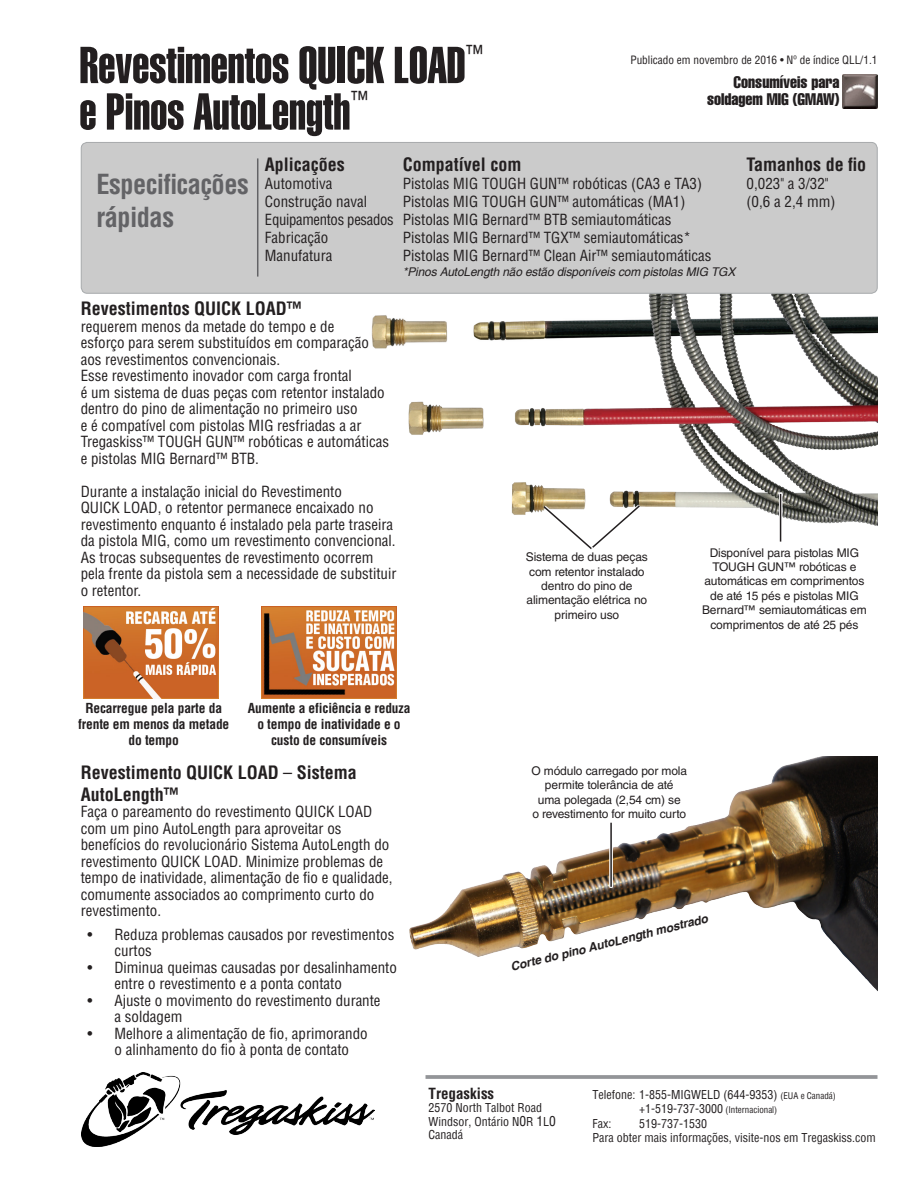
<style>
.page{position:relative;width:918px;height:1188px;background:#fff}
.page>*{position:absolute;margin:0;border:0;box-sizing:border-box;transform-origin:0 0}
.Product_Title{font:51px "Helvetica LT Std Extra Comp";color:#231f20}
.Quick_Specs{font:700 condensed 27px/32.4px "Helvetica LT Std";letter-spacing:-.02em;color:#636366}
.Product_Title-2{font:condensed 22.5px "Helvetica";color:#231f20}
.Copy_Text{font:700 condensed 18px/21.6px "Helvetica LT Std";color:#231f20}
.Specifications{font:700 condensed 18px "Helvetica LT Std";color:#231f20}
.Product_Description{font:16.5px/16.5px "Helvetica LT Std Comp";color:#231f20;text-align:right}
.Copy_Text-2{font:condensed 15px/16.5px "Helvetica LT Std";color:#231f20}
.Specifications-2{font:condensed 15px/18px "Helvetica LT Std";color:#231f20}
.Specifications-3{font:condensed 15px "Helvetica LT Std";letter-spacing:-.02em;color:#231f20}
.Contact_Information{font:700 condensed 15px "Helvetica";color:#231f20}
.Infographic_Text{font:700 condensed 13.5px/16.2px "Helvetica LT Std";letter-spacing:-.01em;color:#231f20;text-align:center}
.Features{font:12px/14.4px "Helvetica LT Std";letter-spacing:-.01em;color:#231f20;text-align:center}
.Contact_Information-2{font:condensed 12px "Helvetica";color:#231f20}
.Notes__Italics{font:italic 12px "Helvetica";letter-spacing:-.01em;color:#231f20}
.Notes__Italics-2{font:italic 700 12px "Helvetica";color:#231f20}
.Master_Date___Index{font:condensed 11.25px "Helvetica LT Std";color:#231f20}
.s1{font-weight:400}
.s2{font-size:13.5px}
.s3{font-size:9px}
</style>
<div class="page">
<img style="left:292px;top:277px;width:586px;height:249px">
<div style="left:81px;top:142px;width:796px;height:151px;background:#cbcbcb;border-radius:6px"></div>
<div style="left:81px;top:142px;width:796px;height:151px;border:1px solid #a7aaac;border-radius:6px"></div>
<hr style="left:257px;top:158px;width:1px;height:119px;background:#636366">
<img style="left:843px;top:74px;width:34px;height:35px">
<svg style="left:426px;top:1075px;width:452px;height:4px;fill:#a0a1a4"></svg>
<img style="left:81px;top:1072px;width:293px;height:75px">
<img style="left:410px;top:757px;width:468px;height:234px">
<svg style="left:609px;top:821px;width:4px;height:67px"></svg>
<hr style="left:610px;top:823px;width:2px;height:63px;background:#231f20">
<img style="left:84px;top:607px;width:135px;height:92px">
<img style="left:262px;top:607px;width:135px;height:92px">
<svg style="left:779px;top:493px;width:4px;height:49px"></svg>
<hr style="left:780px;top:495px;width:1px;height:46px;background:#231f20">
<svg style="left:542px;top:504px;width:100px;height:46px"></svg>
<p class="Product_Title" style="left:80px;top:34px;width:388px">Revestimentos QUICK LOAD</p>
<p class="Product_Title-2" style="left:466px;top:40px;width:20px">™</p>
<p class="Product_Title" style="left:80px;top:81px;width:272px">e Pinos AutoLength</p>
<p class="Product_Title-2" style="left:350px;top:86px;width:20px">™</p>
<p class="Master_Date___Index" style="left:630px;top:52px;width:249px">Publicado em novembro de 2016 • Nº de índice QLL/1.1</p>
<p class="Product_Description" style="left:707px;top:74px;width:134px">Consumíveis para soldagem MIG (GMAW)</p>
<p class="Quick_Specs" style="left:96px;top:168px;width:154px">Especificações rápidas</p>
<p class="Specifications" style="left:265px;top:154px;width:81px">Aplicações</p>
<p class="Specifications-2" style="left:265px;top:175px;width:69px">Automotiva</p>
<p class="Specifications-2" style="left:265px;top:193px;width:104px">Construção naval</p>
<p class="Specifications-3" style="left:265px;top:211px;width:130px">Equipamentos pesados</p>
<p class="Specifications-2" style="left:265px;top:229px;width:65px">Fabricação</p>
<p class="Specifications-2" style="left:265px;top:247px;width:69px">Manufatura</p>
<p class="Specifications" style="left:403px;top:154px;width:120px">Compatível com</p>
<p class="Specifications-2" style="left:403px;top:175px;width:301px">Pistolas MIG TOUGH GUN™ robóticas (CA3 e TA3)</p>
<p class="Specifications-2" style="left:403px;top:193px;width:284px">Pistolas MIG TOUGH GUN™ automáticas (MA1)</p>
<p class="Specifications-2" style="left:403px;top:211px;width:270px">Pistolas MIG Bernard™ BTB semiautomáticas</p>
<p class="Specifications-2" style="left:403px;top:229px;width:290px">Pistolas MIG Bernard™ TGX™ semiautomáticas*</p>
<p class="Specifications-2" style="left:403px;top:247px;width:310px">Pistolas MIG Bernard™ Clean Air™ semiautomáticas</p>
<p class="Notes__Italics" style="left:403px;top:265px;width:334px">*Pinos AutoLength não estão disponíveis com pistolas MIG TGX</p>
<p class="Specifications" style="left:747px;top:154px;width:121px">Tamanhos de fio</p>
<p class="Specifications-2" style="left:747px;top:175px;width:90px">0,023" a 3/32" (0,6 a 2,4 mm)</p>
<p class="Copy_Text" style="left:81px;top:298px;width:223px">Revestimentos QUICK LOAD™</p>
<p class="Copy_Text-2" style="left:81px;top:318px;width:290px">requerem menos da metade do tempo e de esforço para serem substituídos em comparação aos revestimentos convencionais.</p>
<p class="Copy_Text-2" style="left:81px;top:367px;width:310px">Esse revestimento inovador com carga frontal<br>é um sistema de duas peças com retentor instalado dentro do pino de alimentação no primeiro uso<br>e é compatível com pistolas MIG resfriadas a ar Tregaskiss™ TOUGH GUN™ robóticas e automáticas e pistolas MIG Bernard™ BTB.</p>
<p class="Copy_Text-2" style="left:81px;top:483px;width:317px">Durante a instalação inicial do Revestimento<br>QUICK LOAD, o retentor permanece encaixado no revestimento enquanto é instalado pela parte traseira da pistola MIG, como um revestimento convencional.<br>As trocas subsequentes de revestimento ocorrem pela frente da pistola sem a necessidade de substituir o retentor.</p>
<p class="Features" style="left:526px;top:550px;width:124px">Sistema de duas peças com retentor instalado dentro do pino de alimentação elétrica no primeiro uso</p>
<p class="Features" style="left:702px;top:545px;width:166px">Disponível para pistolas MIG<br>TOUGH GUN™ robóticas e automáticas em comprimentos de até 15 pés e pistolas MIG<br>Bernard™ semiautomáticas em comprimentos de até 25 pés</p>
<p class="Infographic_Text" style="left:78px;top:700px;width:153px">Recarregue pela parte da frente em menos da metade do tempo</p>
<p class="Infographic_Text" style="left:248px;top:700px;width:164px">Aumente a eficiência e reduza o tempo de inatividade e o custo de consumíveis</p>
<p class="Copy_Text" style="left:81px;top:762px;width:278px">Revestimento QUICK LOAD <span class="s1">–</span> Sistema<br>AutoLength™</p>
<p class="Copy_Text-2" style="left:81px;top:804px;width:313px">Faça o pareamento do revestimento QUICK LOAD com um pino AutoLength para aproveitar os benefícios do revolucionário Sistema AutoLength do revestimento QUICK LOAD. Minimize problemas de tempo de inatividade, alimentação de fio e qualidade, comumente associados ao comprimento curto do revestimento.</p>
<p class="Copy_Text-2" style="left:114px;top:926px;width:281px;text-indent:-27px">• Reduza problemas causados por revestimentos curtos</p>
<p class="Copy_Text-2" style="left:114px;top:959px;width:284px;text-indent:-27px">• Diminua queimas causadas por desalinhamento entre o revestimento e a ponta contato</p>
<p class="Copy_Text-2" style="left:114px;top:992px;width:268px;text-indent:-27px">• Ajuste o movimento do revestimento durante a soldagem</p>
<p class="Copy_Text-2" style="left:87px;top:1025px;width:282px;text-align:center">• Melhore a alimentação de fio, aprimorando o alinhamento do fio à ponta de contato</p>
<p class="Features" style="left:531px;top:764px;width:157px">O módulo carregado por mola permite tolerância de até<br>uma polegada (2,54 cm) se<br>o revestimento for muito curto</p>
<p class="Notes__Italics-2" style="left:509px;top:960px;width:204px;rotate:-14deg">Corte do pino AutoLength mostrado</p>
<p class="Contact_Information" style="left:429px;top:1083px;width:67px">Tregaskiss</p>
<p class="Contact_Information-2" style="left:429px;top:1100px;width:115px">2570 North Talbot Road</p>
<p class="Contact_Information-2" style="left:429px;top:1114px;width:129px">Windsor, Ontário N<span class="s2">0</span>R <span class="s2">1</span>L<span class="s2">0</span></p>
<p class="Contact_Information-2" style="left:429px;top:1127px;width:36px">Canadá</p>
<p class="Contact_Information-2" style="left:593px;top:1087px;width:245px">Telefone: 1-855-MIGWELD (644-9353) <span class="s3">(EUA e Canadá)</span></p>
<p class="Contact_Information-2" style="left:639px;top:1101px;width:140px">+1-519-737-3000 <span class="s3">(Internacional)</span></p>
<p class="Contact_Information-2" style="left:593px;top:1116px;width:20px">Fax:</p>
<p class="Contact_Information-2" style="left:639px;top:1116px;width:69px">519-737-1530</p>
<p class="Contact_Information-2" style="left:593px;top:1130px;width:285px">Para obter mais informações, visite-nos em Tregaskiss.com</p>
</div>
